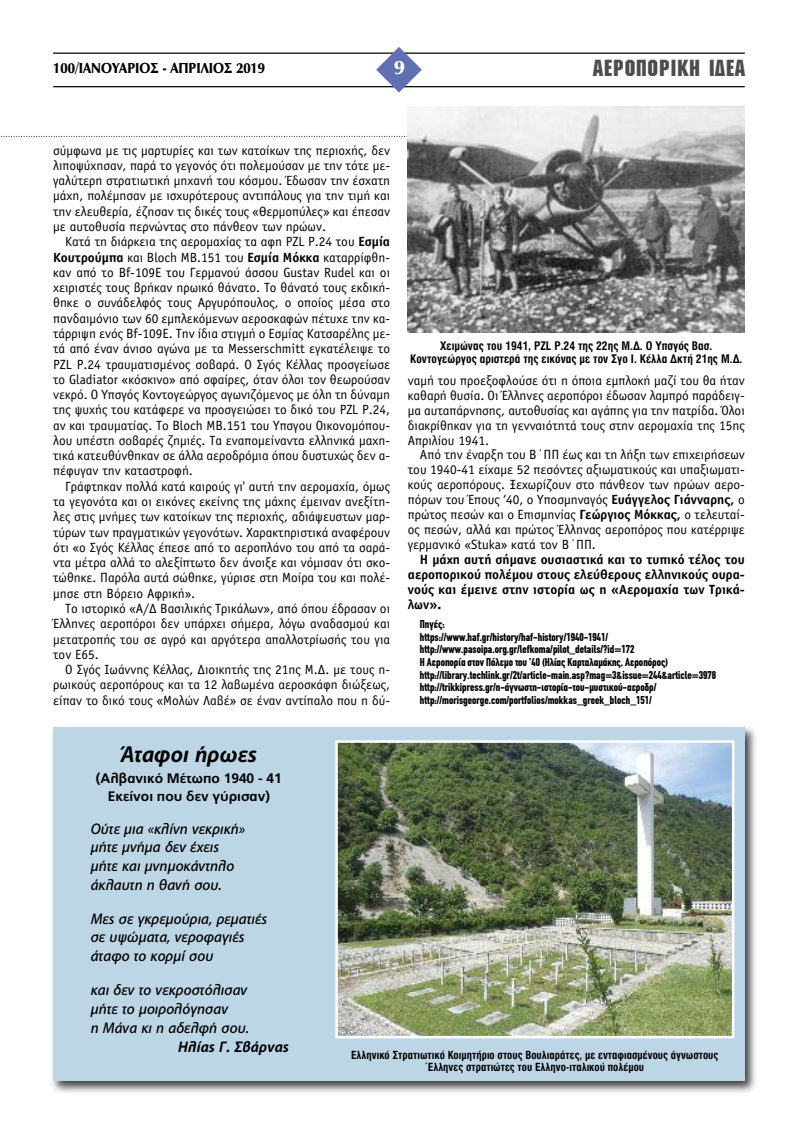
<style>
.page{position:relative;width:798px;height:1134px;background:#fff}
.page>*{position:absolute;margin:0;border:0;box-sizing:border-box;transform-origin:0 0}
.t1{font:22.5px "UB Soccer";color:#4d4d4d}
.t2{font:italic 700 22.5px "PF Catalog";color:#000}
.t3{font:20px "UB Optima Bold";color:#fff}
.t4{font:italic 15px/18.6px "PF Catalog";color:#000}
.t5{font:15px "UB Optima Bold";color:#000;scale:.9 1}
.t6{font:italic 700 15px "PF Catalog";color:#000}
.t7{font:700 13.75px/18.2px "PF Catalog";color:#000;text-align:center}
.t8{font:13.38px/15.2px "Officina Sans ITC Hel";color:#000;text-align:justify}
.t9{font:700 13.38px/15px "Officina Sans ITC Hel";color:#000;text-align:justify}
.t10{font:11.88px/13.2px "UB Helvetica Cond Bold";color:#000;text-align:center}
.t11{font:700 11.25px/12.6px "CF Din Condensed";color:#000;scale:1.05 1}
.t12{font:11.25px/12.6px "UB Helvetica Cond Bold";color:#000;text-align:center}
.s1{font-weight:700}
</style>
<div class="page">
<img style="left:51px;top:727px;width:705px;height:366px">
<div style="left:53px;top:728px;width:691px;height:353px;background:#bdd6e6"></div>
<hr style="left:53px;top:86px;width:691px;height:1px;background:#000">
<hr style="left:53px;top:53px;width:691px;height:1px;background:#000">
<svg style="left:376px;top:47px;width:45px;height:46px"></svg>
<svg style="left:1px;top:136px;width:406px;height:1px"></svg>
<img style="left:338px;top:743px;width:393px;height:292px">
<div style="left:335px;top:740px;width:399px;height:298px;border:2px solid #fff"></div>
<img style="left:407px;top:106px;width:337px;height:227px">
<p class="t5" style="left:53px;top:63px;width:237px">100/ΙΑΝΟΥΑΡΙΟΣ - ΑΠΡΙΛΙΟΣ 2019</p>
<h2 class="t3" style="left:394px;top:61px;width:12px">9</h2>
<h1 class="t1" style="left:591px;top:60px;width:154px">ΑΕΡΟΠΟΡΙΚΗ ΙΔΕΑ</h1>
<p class="t8" style="left:53px;top:144px;width:338px">σύμφωνα με τις μαρτυρίες και των κατοίκων της περιοχής, δεν λιποψύχησαν, παρά το γεγονός ότι πολεμούσαν με την τότε με&shy;γαλύτερη στρατιωτική μηχανή του κόσμου. Έδωσαν την έσχατη μάχη, πολέμησαν με ισχυρότερους αντιπάλους για την τιμή και την ελευθερία, έζησαν τις δικές τους «Θερμοπύλες» και έπεσαν με αυτοθυσία περνώντας στο πάνθεον των ηρώων.</p>
<p class="t8" style="left:53px;top:235px;width:338px;text-indent:12px">Κατά τη διάρκεια της αερομαχίας τα αφη PZL P.24 του <span class="s1">Εσμία Κουτρούμπα</span> και Bloch MB.151 του <span class="s1">Εσμία Μόκκα</span> καταρρίφθη&shy;καν από το Bf-109E του Γερμανού άσσου Gustav Rudel και οι χειριστές τους βρήκαν ηρωικό θάνατο. Το θάνατό τους εκδική&shy;θηκε ο συνάδελφός τους Αργυρόπουλος, ο οποίος μέσα στο πανδαιμόνιο των 60 εμπλεκόμενων αεροσκαφών πέτυχε την κα&shy;τάρριψη ενός Bf-109E. Την ίδια στιγμή ο Εσμίας Κατσαρέλης με&shy;τά από έναν άνισο αγώνα με τα Messerschmitt εγκατέλειψε το PZL P.24 τραυματισμένος σοβαρά. Ο Σγός Κέλλας προσγείωσε το Gladiator «κόσκινο» από σφαίρες, όταν όλοι τον θεωρούσαν νεκρό. Ο Υπσγός Κοντογεώργος αγωνιζόμενος με όλη τη δύναμη της ψυχής του κατάφερε να προσγειώσει το δικό του PZL P.24, αν και τραυματίας. Το Bloch MB.151 του Υπσγου Οικονομόπου&shy;λου υπέστη σοβαρές ζημιές. Τα εναπομείναντα ελληνικά μαχη&shy;τικά κατευθύνθηκαν σε άλλα αεροδρόμια όπου δυστυχώς δεν α&shy;πέφυγαν την καταστροφή.</p>
<p class="t8" style="left:53px;top:480px;width:338px;text-indent:12px">Γράφτηκαν πολλά κατά καιρούς γι' αυτή την αερομαχία, όμως τα γεγονότα και οι εικόνες εκείνης της μάχης έμειναν ανεξίτη&shy;λες στις μνήμες των κατοίκων της περιοχής, αδιάψευστων μαρ&shy;τύρων των πραγματικών γεγονότων. Χαρακτηριστικά αναφέρουν ότι «ο Σγός Κέλλας έπεσε από το αεροπλάνο του από τα σαρά&shy;ντα μέτρα αλλά το αλεξίπτωτο δεν άνοιξε και νόμισαν ότι σκο&shy;τώθηκε. Παρόλα αυτά σώθηκε, γύρισε στη Μοίρα του και πολέ&shy;μησε στη Βόρειο Αφρική».</p>
<p class="t8" style="left:53px;top:602px;width:338px;text-indent:12px">Το ιστορικό «Α/Δ Βασιλικής Τρικάλων», από όπου έδρασαν οι Έλληνες αεροπόροι δεν υπάρχει σήμερα, λόγω αναδασμού και μετατροπής του σε αγρό και αργότερα απαλλοτρίωσής του για τον Ε65.</p>
<p class="t8" style="left:53px;top:663px;width:338px;text-indent:12px">Ο Σγός Ιωάννης Κέλλας, Διοικητής της 21ης Μ.Δ. με τους η&shy;ρωικούς αεροπόρους και τα 12 λαβωμένα αεροσκάφη διώξεως, είπαν το δικό τους «Μολών Λαβέ» σε έναν αντίπαλο που η δύ-</p>
<p class="t10" style="left:410px;top:340px;width:334px">Χειμώνας του 1941, PZL P.24 της 22ης Μ.Δ. O Yπσγός Bασ.<br>Κοντογεώργος αριστερά της εικόνας με τον Σγο Ι. Κέλλα Δκτή 21ης Μ.Δ.</p>
<p class="t8" style="left:407px;top:374px;width:338px">ναμή του προεξοφλούσε ότι η όποια εμπλοκή μαζί του θα ήταν καθαρή θυσία. Οι Έλληνες αεροπόροι έδωσαν λαμπρό παράδειγ&shy;μα αυταπάρνησης, αυτοθυσίας και αγάπης για την πατρίδα. Όλοι διακρίθηκαν για τη γενναιότητά τους στην αερομαχία της 15ης Απριλίου 1941.</p>
<p class="t8" style="left:407px;top:449px;width:338px;text-indent:12px">Από την έναρξη του Β΄ΠΠ έως και τη λήξη των επιχειρήσεων του 1940-41 είχαμε 52 πεσόντες αξιωματικούς και υπαξιωματι&shy;κούς αεροπόρους. Ξεχωρίζουν στο πάνθεον των ηρώων αερο&shy;πόρων του Έπους ‘40, ο Υποσμηναγός <span class="s1">Ευάγγελος Γιάνναρης,</span> ο πρώτος πεσών και ο Επισμηνίας <span class="s1">Γεώργιος Μόκκας,</span> ο τελευταί&shy;ος πεσών, αλλά και πρώτος Έλληνας αεροπόρος που κατέρριψε γερμανικό «Stuka» κατά τον Β΄ΠΠ.</p>
<p class="t9" style="left:407px;top:554px;width:338px;text-indent:12px">Η μάχη αυτή σήμανε ουσιαστικά και το τυπικό τέλος του αεροπορικού πολέμου στους ελεύθερους ελληνικούς ουρα&shy;νούς και έμεινε στην ιστορία ως η «Αερομαχία των Τρικά&shy;λων».</p>
<p class="t11" style="left:420px;top:619px;width:283px">Πηγές:<br>https://www.haf.gr/history/haf-history/1940-1941/ http://www.pasoipa.org.gr/lefkoma/pilot_details/?id=172<br>Η Αεροπορία στον Πόλεμο του ’40 (Ηλίας Καρταλαμάκης, Αεροπόρος) http://library.techlink.gr/2t/article-main.asp?mag=3&amp;issue=244&amp;article=3978 http://trikkipress.gr/η-άγνωστη-ιστορία-του-μυστικού-αεροδρ/ http://morisgeorge.com/portfolios/mokkas_greek_bloch_151/</p>
<h1 class="t2" style="left:121px;top:746px;width:138px">Άταφοι ήρωες</h1>
<p class="t7" style="left:96px;top:770px;width:187px">(Αλβανικό Μέτωπο 1940 - 41<br>Εκείνοι που δεν γύρισαν)</p>
<p class="t4" style="left:91px;top:820px;width:156px">Ούτε μια «κλίνη νεκρική» μήτε μνήμα δεν έχεις μήτε και μνημοκάντηλο άκλαυτη η θανή σου.</p>
<p class="t4" style="left:91px;top:911px;width:178px">Μες σε γκρεμούρια, ρεματιές σε υψώματα, νεροφαγιές άταφο το κορμί σου</p>
<p class="t4" style="left:91px;top:982px;width:160px">και δεν το νεκροστόλισαν μήτε το μοιρολόγησαν<br>η Μάνα κι η αδελφή σου.</p>
<p class="t6" style="left:178px;top:1041px;width:112px">Ηλίας Γ. Σβάρνας</p>
<p class="t12" style="left:351px;top:1049px;width:368px">Ελληνικό Στρατιωτικό Κοιμητήριο στους Βουλιαράτες, με ενταφιασμένους άγνωστους<br>Έλληνες στρατιώτες του Ελληνο-ιταλικού πολέμου</p>
</div>
